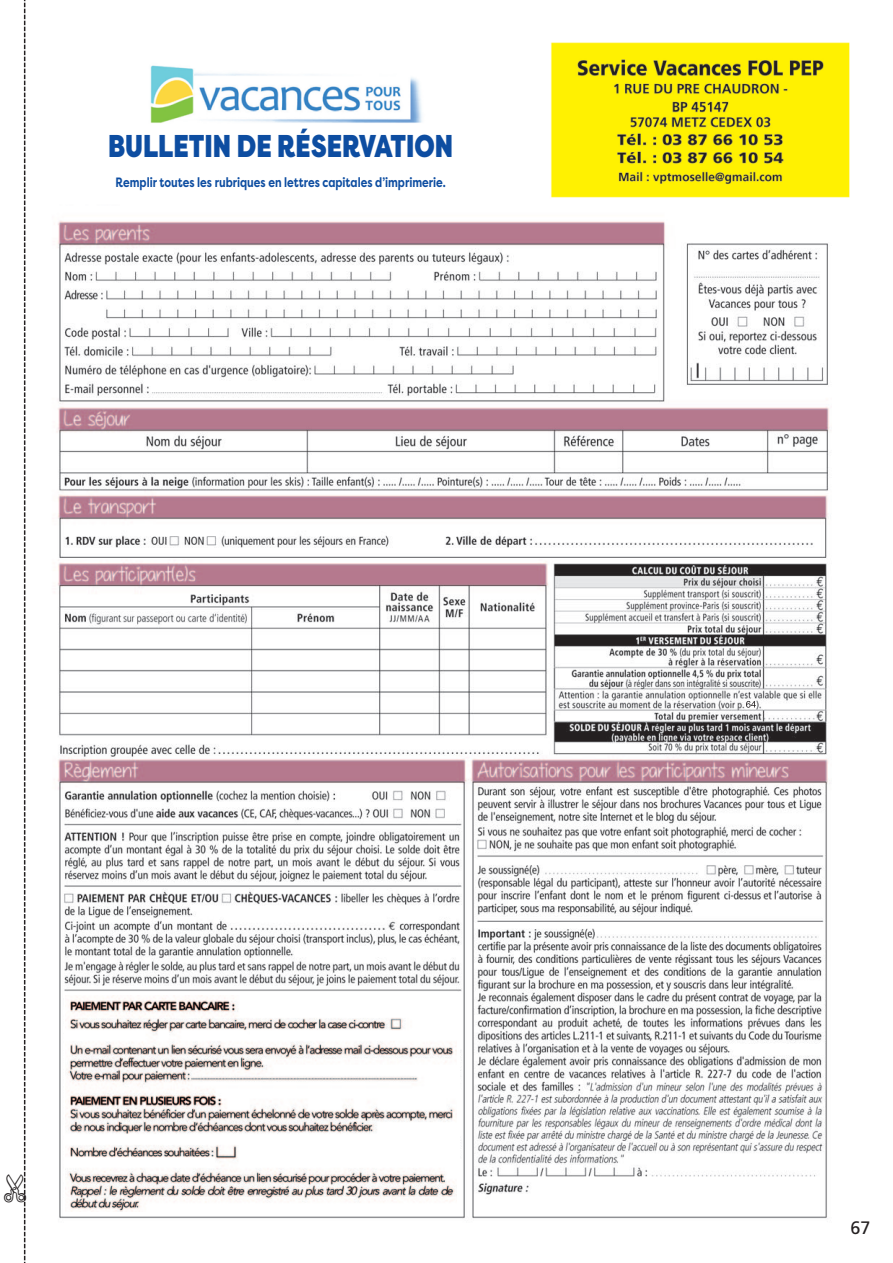
<style>
.page{position:relative;width:893px;height:1263px;background:#fff}
.page>*{position:absolute;margin:0;border:0;box-sizing:border-box;transform-origin:0 0}
.t1{font:900 31.5px "Filson Pro";color:#0d4da1;scale:.8 1}
.t2{font:18px "Frutiger";color:#231f20}
.t3{font:700 13.5px "Filson Pro";color:#0d4da1;scale:.8 1}
</style>
<div class="page">
<img style="left:57px;top:221px;width:773px;height:998px">
<svg style="left:746px;top:701px;width:10px;height:7px"></svg>
<img style="left:150px;top:42px;width:700px;height:156px">
<img style="left:66px;top:995px;width:391px;height:217px">
<div style="left:94px;top:128px;width:374px;height:70px;background:#fff"></div>
<svg style="left:23px;top:0;width:3px;height:1263px"></svg>
<p class="t1" style="left:108px;top:128px;width:433px">BULLETIN DE RÉSERVATION</p>
<p class="t3" style="left:115px;top:174px;width:414px">Remplir toutes les rubriques en lettres capitales d’imprimerie.</p>
<p class="t2" style="left:850px;top:1220px;width:22px">67</p>
</div>
